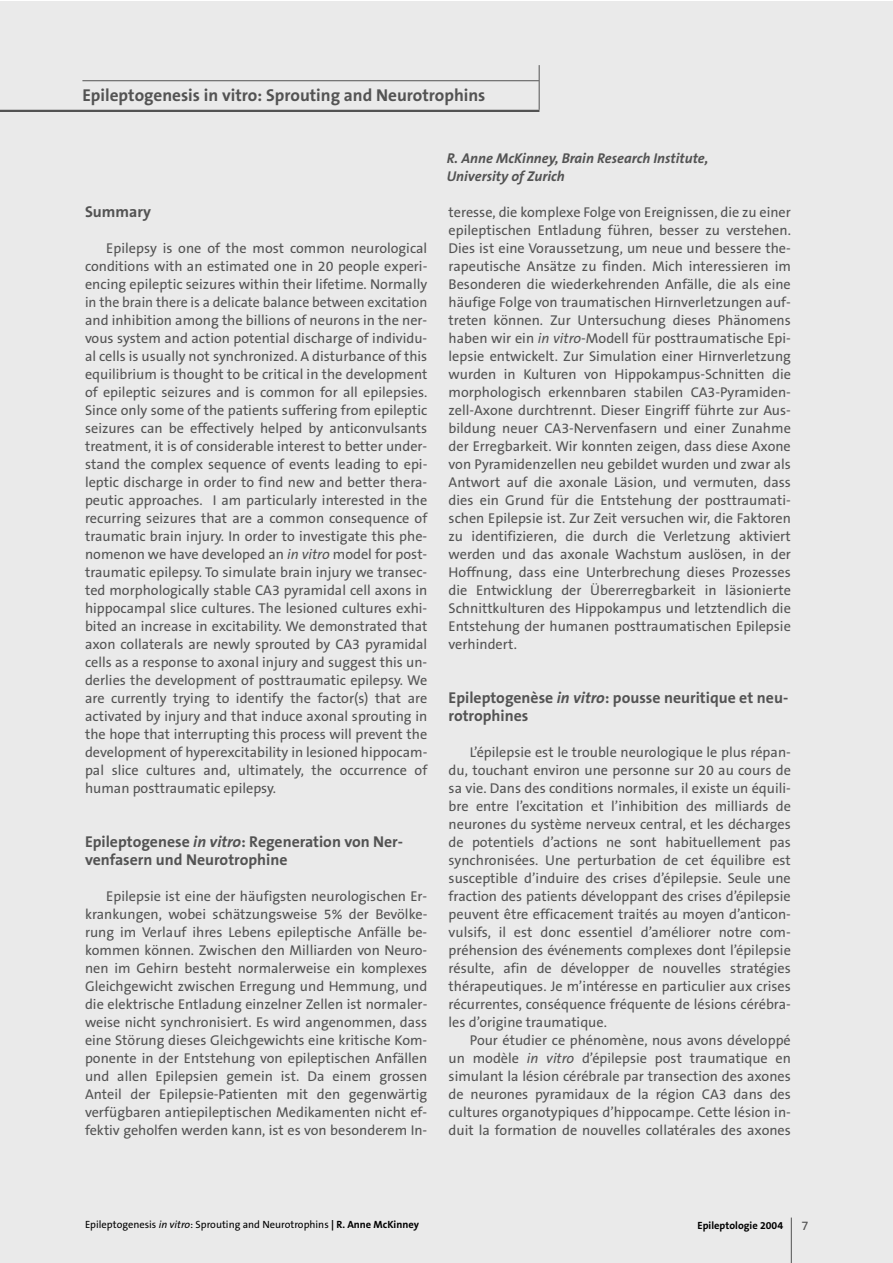
<style>
.page{position:relative;width:893px;height:1263px;background:#fff}
.page>*{position:absolute;margin:0;border:0;box-sizing:border-box;transform-origin:0 0}
.t1{font:700 17.25px "The Sans B7";color:#535353}
.t2{font:700 15.75px/18px "The Sans B7";color:#535353}
.t3{font:14.25px/18px "The Sans B5 Plain";color:#535353;text-align:justify}
.t4{font:italic 700 14.25px/18px "The Sans B7";color:#535353}
.t5{font:12.75px "The Sans B5 Plain";color:#535353}
.t6{font:10.5px "The Sans B5 Plain";color:#000}
.t7{font:700 10.5px "The Sans B7";color:#000}
.s1{font-style:italic}
.s2{font-family:"The Sans B7";font-weight:700}
</style>
<div class="page">
<div style="left:0;top:1px;width:893px;height:1262px;background:#eaeaea"></div>
<hr style="left:791px;top:1217px;width:1px;height:46px;background:#535353">
<hr style="left:0;top:110px;width:539px;height:2px;background:#535353">
<hr style="left:82px;top:80px;width:457px;height:1px;background:#535353">
<hr style="left:539px;top:65px;width:1px;height:45px;background:#535353">
<p class="t1" style="left:82px;top:86px;width:405px">Epileptogenesis in vitro: Sprouting and Neurotrophins</p>
<p class="t2" style="left:85px;top:203px;width:68px">Summary</p>
<p class="t3" style="left:85px;top:240px;width:344px;text-indent:21px">Epilepsy is one of the most common neurological conditions with an estimated one in 20 people experi&shy;encing epileptic seizures within their lifetime. Normally in the brain there is a delicate balance between excitation and inhibition among the billions of neurons in the ner&shy;vous system and action potential discharge of individu&shy;al cells is usually not synchronized. A disturbance of this equilibrium is thought to be critical in the development of epileptic seizures and is common for all epilepsies.<br>Since only some of the patients suffering from epileptic seizures can be effectively helped by anticonvulsants treatment, it is of considerable interest to better under&shy;stand the complex sequence of events leading to epi&shy;leptic discharge in order to find new and better thera&shy;peutic approaches. I am particularly interested in the recurring seizures that are a common consequence of traumatic brain injury. In order to investigate this phe&shy;nomenon we have developed an <span class="s1">in vitro</span> model for post&shy;traumatic epilepsy. To simulate brain injury we transec&shy;ted morphologically stable CA3 pyramidal cell axons in hippocampal slice cultures. The lesioned cultures exhi&shy;bited an increase in excitability. We demonstrated that axon collaterals are newly sprouted by CA3 pyramidal cells as a response to axonal injury and suggest this un&shy;derlies the development of posttraumatic epilepsy. We are currently trying to identify the factor(s) that are activated by injury and that induce axonal sprouting in the hope that interrupting this process will prevent the development of hyperexcitability in lesioned hippocam&shy;pal slice cultures and, ultimately, the occurrence of human posttraumatic epilepsy.</p>
<p class="t2" style="left:85px;top:833px;width:320px">Epileptogenese <span class="s1">in vitro</span>: Regeneration von Ner&shy;venfasern und Neurotrophine</p>
<p class="t3" style="left:85px;top:888px;width:344px;text-indent:21px">Epilepsie ist eine der häufigsten neurologischen Er&shy;krankungen, wobei schätzungsweise 5% der Bevölke&shy;rung im Verlauf ihres Lebens epileptische Anfälle be&shy;kommen können. Zwischen den Milliarden von Neuro&shy;nen im Gehirn besteht normalerweise ein komplexes Gleichgewicht zwischen Erregung und Hemmung, und die elektrische Entladung einzelner Zellen ist normaler&shy;weise nicht synchronisiert. Es wird angenommen, dass eine Störung dieses Gleichgewichts eine kritische Kom&shy;ponente in der Entstehung von epileptischen Anfällen und allen Epilepsien gemein ist. Da einem grossen Anteil der Epilepsie-Patienten mit den gegenwärtig verfügbaren antiepileptischen Medikamenten nicht ef&shy;fektiv geholfen werden kann, ist es von besonderem In-</p>
<p class="t4" style="left:447px;top:150px;width:263px">R. Anne McKinney, Brain Research Institute,<br>University of Zurich</p>
<p class="t3" style="left:449px;top:204px;width:344px">teresse, die komplexe Folge von Ereignissen, die zu einer epileptischen Entladung führen, besser zu verstehen.<br>Dies ist eine Voraussetzung, um neue und bessere the&shy;rapeutische Ansätze zu finden. Mich interessieren im Besonderen die wiederkehrenden Anfälle, die als eine häufige Folge von traumatischen Hirnverletzungen auf&shy;treten können. Zur Untersuchung dieses Phänomens haben wir ein <span class="s1">in vitro</span>-Modell für posttraumatische Epi&shy;lepsie entwickelt. Zur Simulation einer Hirnverletzung wurden in Kulturen von Hippokampus-Schnitten die morphologisch erkennbaren stabilen CA3-Pyramiden&shy;zell-Axone durchtrennt. Dieser Eingriff führte zur Aus&shy;bildung neuer CA3-Nervenfasern und einer Zunahme der Erregbarkeit. Wir konnten zeigen, dass diese Axone von Pyramidenzellen neu gebildet wurden und zwar als Antwort auf die axonale Läsion, und vermuten, dass dies ein Grund für die Entstehung der posttraumati&shy;schen Epilepsie ist. Zur Zeit versuchen wir, die Faktoren zu identifizieren, die durch die Verletzung aktiviert werden und das axonale Wachstum auslösen, in der Hoffnung, dass eine Unterbrechung dieses Prozesses die Entwicklung der Übererregbarkeit in läsionierte Schnittkulturen des Hippokampus und letztendlich die Entstehung der humanen posttraumatischen Epilepsie verhindert.</p>
<p class="t2" style="left:449px;top:689px;width:341px">Epileptogenèse <span class="s1">in vitro</span>: pousse neuritique et neu&shy;rotrophines</p>
<p class="t3" style="left:449px;top:744px;width:344px;text-indent:21px">L’épilepsie est le trouble neurologique le plus répan&shy;du, touchant environ une personne sur 20 au cours de sa vie. Dans des conditions normales, il existe un équili&shy;bre entre l’excitation et l’inhibition des milliards de neurones du système nerveux central, et les décharges de potentiels d’actions ne sont habituellement pas synchronisées. Une perturbation de cet équilibre est susceptible d’induire des crises d’épilepsie. Seule une fraction des patients développant des crises d’épilepsie peuvent être efficacement traités au moyen d’anticon&shy;vulsifs, il est donc essentiel d’améliorer notre com&shy;préhension des événements complexes dont l’épilepsie résulte, afin de développer de nouvelles stratégies thérapeutiques. Je m’intéresse en particulier aux crises récurrentes, conséquence fréquente de lésions cérébra&shy;les d’origine traumatique.</p>
<p class="t3" style="left:449px;top:1032px;width:344px;text-indent:21px">Pour étudier ce phénomène, nous avons développé un modèle <span class="s1">in vitro</span> d’épilepsie post traumatique en simulant la lésion cérébrale par transection des axones de neurones pyramidaux de la région CA3 dans des cultures organotypiques d’hippocampe. Cette lésion in&shy;duit la formation de nouvelles collatérales des axones</p>
<p class="t6" style="left:85px;top:1219px;width:335px">Epileptogenesis <span class="s1">in vitro</span>: Sprouting and Neurotrophins <span class="s2">| R. Anne McKinney</span></p>
<p class="t7" style="left:698px;top:1220px;width:87px">Epileptologie 2004</p>
<p class="t5" style="left:802px;top:1219px;width:9px">7</p>
</div>
